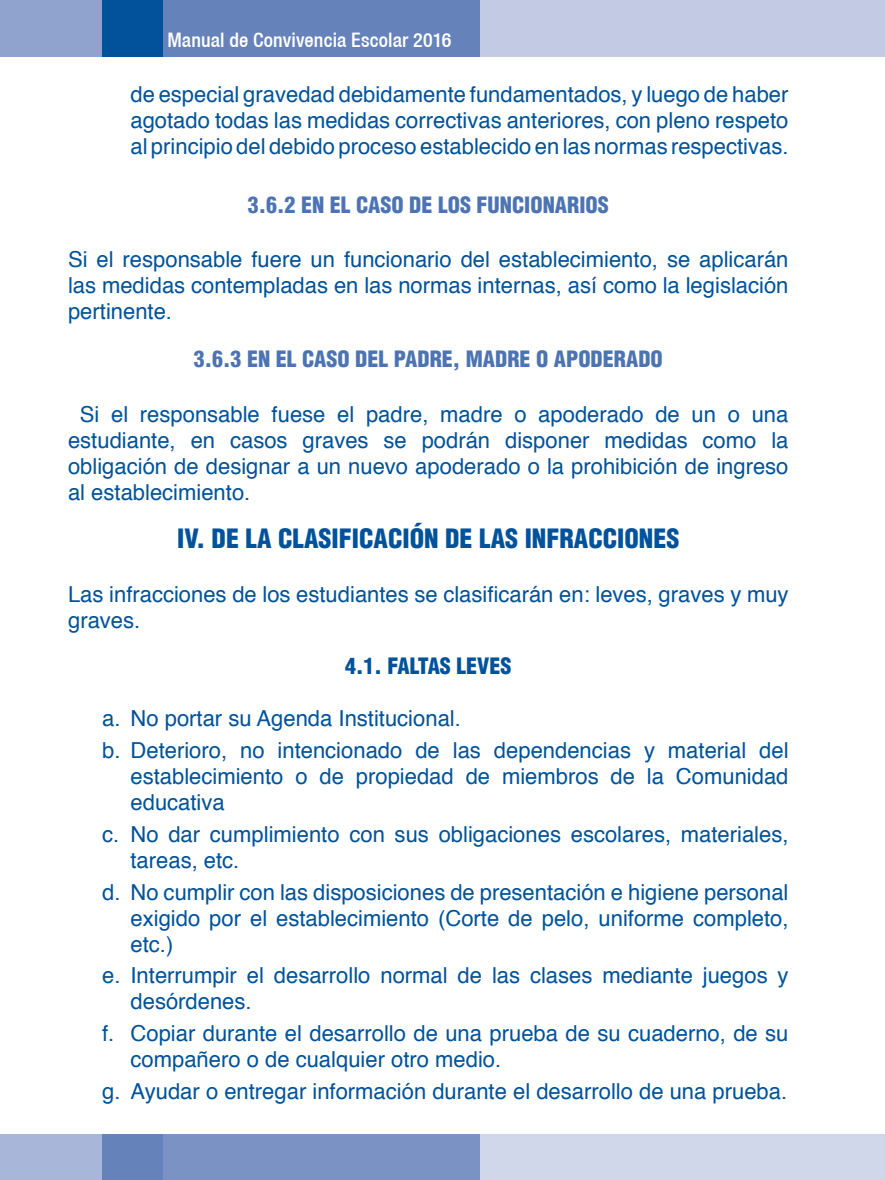
<style>
.page{position:relative;width:885px;height:1180px;background:#fff}
.page>*{position:absolute;margin:0;border:0;box-sizing:border-box;transform-origin:0 0}
.t1{font:900 condensed 26px "Helvetica";color:#01529a}
.t2{font:22px/26px "Helvetica";color:#01529a}
.t3{font:900 condensed 22px "Helvetica";color:#4d74b2}
.t4{font:900 condensed 22px "Helvetica";color:#01529a}
.t5{font:500 condensed 20px "Helvetica 67";letter-spacing:.005em;color:#fff}
</style>
<div class="page">
<div style="left:476px;top:0;width:408px;height:57px;background:#c3cbe4"></div>
<div style="left:0;top:0;width:103px;height:57px;background:#90a3ce"></div>
<div style="left:103px;top:0;width:60px;height:57px;background:#01529a"></div>
<div style="left:163px;top:0;width:316px;height:57px;background:#6582ba"></div>
<div style="left:476px;top:1134px;width:408px;height:45px;background:#d0d7ea"></div>
<div style="left:0;top:1134px;width:103px;height:45px;background:#a8b6d9"></div>
<div style="left:103px;top:1134px;width:60px;height:45px;background:#6582ba"></div>
<div style="left:163px;top:1134px;width:316px;height:45px;background:#7a92c4"></div>
<p class="t5" style="left:167px;top:28px;width:285px">Manual de Convivencia Escolar 2016</p>
<p class="t2" style="left:130px;top:81px;width:659px;text-align:justify">de especial gravedad debidamente fundamentados, y luego de haber agotado todas las medidas correctivas anteriores, con pleno respeto al principio del debido proceso establecido en las normas respectivas.</p>
<p class="t3" style="left:248px;top:191px;width:362px">3.6.2 EN EL CASO DE LOS FUNCIONARIOS</p>
<p class="t2" style="left:68px;top:247px;width:721px;text-align:justify">Si el responsable fuere un funcionario del establecimiento, se aplicarán las medidas contempladas en las normas internas, así como la legislación pertinente.</p>
<p class="t3" style="left:194px;top:345px;width:470px">3.6.3 EN EL CASO DEL PADRE, MADRE O APODERADO</p>
<p class="t2" style="left:68px;top:401px;width:721px;text-align:justify;text-indent:12px">Si el responsable fuese el padre, madre o apoderado de un o una estudiante, en casos graves se podrán disponer medidas como la obligación de designar a un nuevo apoderado o la prohibición de ingreso al establecimiento.</p>
<p class="t1" style="left:177px;top:521px;width:503px">IV. DE LA CLASIFICACIÓN DE LAS INFRACCIONES</p>
<p class="t2" style="left:68px;top:581px;width:722px">Las infracciones de los estudiantes se clasificarán en: leves, graves y muy graves.</p>
<p class="t4" style="left:345px;top:652px;width:168px">4.1. FALTAS LEVES</p>
<p class="t2" style="left:102px;top:703px;width:687px;line-height:31.6px">a. No portar su Agenda Institucional.<br>b. Deterioro, no intencionado de las dependencias y material del</p>
<p class="t2" style="left:130px;top:764px;width:659px">establecimiento o de propiedad de miembros de la Comunidad educativa</p>
<p class="t2" style="left:130px;top:821px;width:659px;text-indent:-28px">c. No dar cumplimiento con sus obligaciones escolares, materiales, tareas, etc.</p>
<p class="t2" style="left:130px;top:879px;width:659px;text-align:justify;text-indent:-28px">d. No cumplir con las disposiciones de presentación e higiene personal exigido por el establecimiento (Corte de pelo, uniforme completo, etc.)</p>
<p class="t2" style="left:130px;top:963px;width:659px;text-indent:-28px">e. Interrumpir el desarrollo normal de las clases mediante juegos y desórdenes.</p>
<p class="t2" style="left:130px;top:1020px;width:659px;text-indent:-28px">f. Copiar durante el desarrollo de una prueba de su cuaderno, de su compañero o de cualquier otro medio.</p>
<p class="t2" style="left:102px;top:1078px;width:686px">g. Ayudar o entregar información durante el desarrollo de una prueba.</p>
</div>
